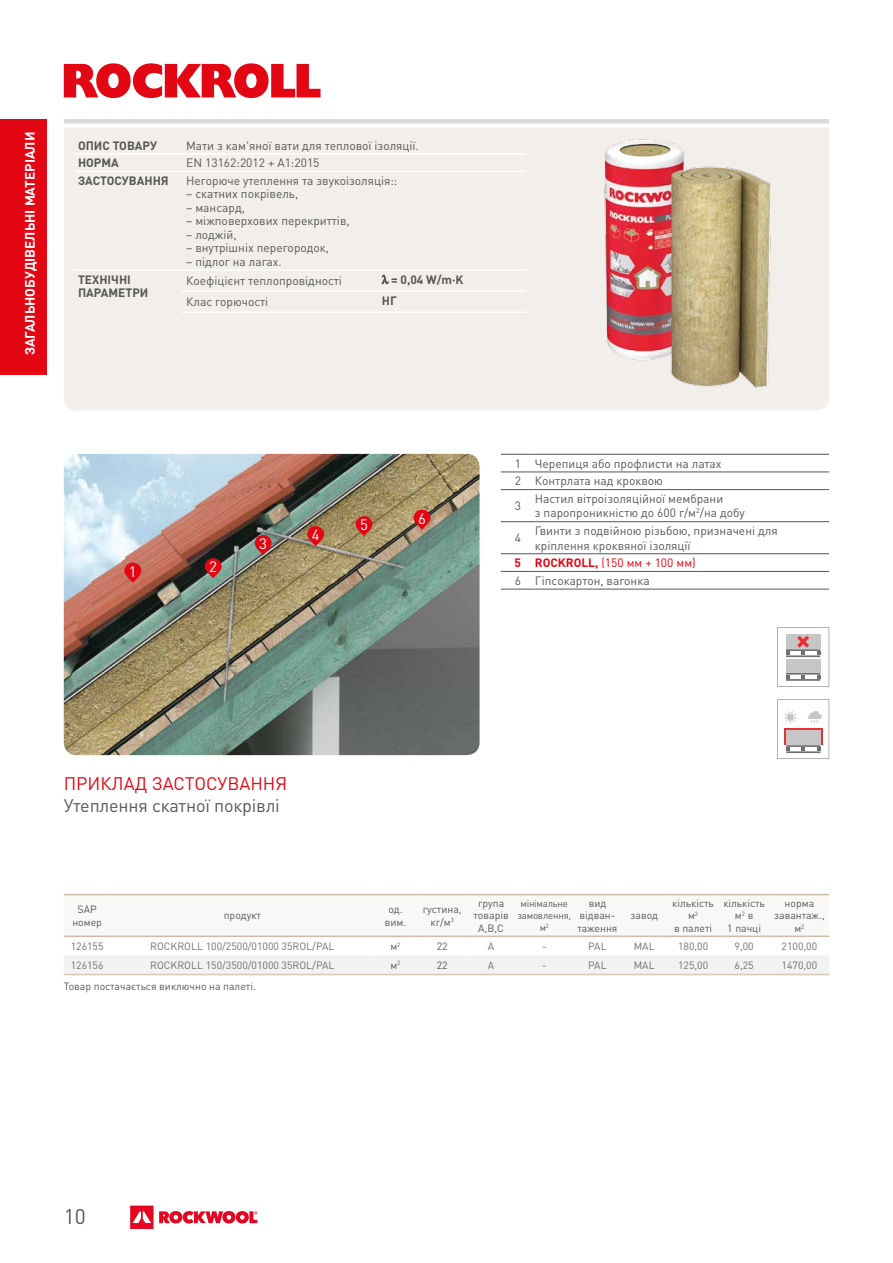
<style>
.page{position:relative;width:893px;height:1263px;background:#fff}
.page>*{position:absolute;margin:0;border:0;box-sizing:border-box;transform-origin:0 0}
.t1{font:21px "DIN Pro";color:#575756}
.t2{font:18px "DIN Pro";letter-spacing:-.01em;color:#575756}
.t3{font:18px "DIN Pro";color:#e30613}
.t4{font:15px "DIN Pro";color:#fff}
.t5{font:700 13.5px "DIN Pro";color:#fff}
.t6{font:12px/17.7px "DIN Pro";color:#575756}
.t7{font:700 12px/13.5px "DIN Pro";color:#575756}
.t8{font:10.5px/12.6px "DIN Pro";color:#575756;text-align:center}
.t9{font:10.5px "DIN Pro";color:#706f6f}
.t10{font:9.75px/11.7px "DIN Pro";letter-spacing:-.02em;color:#575756;text-align:center}
.s1{font-weight:700;color:#e30613}
.s2{color:#e30613}
</style>
<div class="page">
<svg style="left:130px;top:1205px;width:127px;height:24px"></svg>
<div style="left:64px;top:128px;width:765px;height:282px;background:#f2eee9"></div>
<hr style="left:74px;top:153px;width:108px;height:1px;background:#fff">
<hr style="left:182px;top:153px;width:196px;height:1px;background:#fff">
<hr style="left:378px;top:153px;width:148px;height:1px;background:#fff">
<hr style="left:74px;top:171px;width:108px;height:1px;background:#fff">
<hr style="left:182px;top:171px;width:196px;height:1px;background:#fff">
<hr style="left:378px;top:171px;width:148px;height:1px;background:#fff">
<hr style="left:74px;top:269px;width:108px;height:2px;background:#fff">
<hr style="left:182px;top:269px;width:196px;height:2px;background:#fff">
<hr style="left:378px;top:269px;width:148px;height:2px;background:#fff">
<hr style="left:182px;top:290px;width:196px;height:2px;background:#fff">
<hr style="left:378px;top:290px;width:148px;height:2px;background:#fff">
<hr style="left:182px;top:311px;width:196px;height:2px;background:#fff">
<hr style="left:378px;top:311px;width:148px;height:2px;background:#fff">
<div style="left:64px;top:119px;width:765px;height:5px;background:#dadada"></div>
<img style="left:570px;top:134px;width:235px;height:262px">
<hr style="left:501px;top:454px;width:34px;height:1px;background:#575756">
<hr style="left:535px;top:454px;width:294px;height:1px;background:#575756">
<hr style="left:501px;top:472px;width:34px;height:1px;background:#575756">
<hr style="left:535px;top:472px;width:294px;height:1px;background:#575756">
<hr style="left:501px;top:489px;width:34px;height:1px;background:#575756">
<hr style="left:535px;top:489px;width:294px;height:1px;background:#575756">
<hr style="left:501px;top:521px;width:34px;height:1px;background:#575756">
<hr style="left:535px;top:521px;width:294px;height:1px;background:#575756">
<hr style="left:501px;top:553px;width:34px;height:1px;background:#575756">
<hr style="left:535px;top:553px;width:294px;height:1px;background:#575756">
<hr style="left:501px;top:571px;width:34px;height:1px;background:#575756">
<hr style="left:535px;top:571px;width:294px;height:1px;background:#575756">
<hr style="left:501px;top:589px;width:34px;height:1px;background:#575756">
<hr style="left:535px;top:589px;width:294px;height:1px;background:#575756">
<img style="left:64px;top:454px;width:416px;height:301px">
<svg style="left:124px;top:563px;width:17px;height:20px"></svg>
<svg style="left:205px;top:558px;width:17px;height:20px"></svg>
<svg style="left:255px;top:535px;width:17px;height:20px"></svg>
<svg style="left:307px;top:526px;width:17px;height:20px"></svg>
<svg style="left:356px;top:516px;width:17px;height:20px"></svg>
<svg style="left:414px;top:509px;width:17px;height:20px"></svg>
<svg style="left:64px;top:63px;width:257px;height:35px"></svg>
<svg style="left:64px;top:895px;width:765px;height:79px"></svg>
<hr style="left:64px;top:894px;width:47px;height:1px;background:#c9bdaa">
<hr style="left:719px;top:894px;width:51px;height:1px;background:#c9bdaa">
<hr style="left:770px;top:894px;width:59px;height:1px;background:#c9bdaa">
<hr style="left:64px;top:935px;width:47px;height:2px;background:#c9bdaa">
<hr style="left:719px;top:935px;width:51px;height:2px;background:#c9bdaa">
<hr style="left:770px;top:935px;width:59px;height:2px;background:#c9bdaa">
<hr style="left:111px;top:894px;width:263px;height:1px;background:#c9bdaa">
<hr style="left:374px;top:894px;width:43px;height:1px;background:#c9bdaa">
<hr style="left:417px;top:894px;width:51px;height:1px;background:#c9bdaa">
<hr style="left:468px;top:894px;width:46px;height:1px;background:#c9bdaa">
<hr style="left:514px;top:894px;width:60px;height:1px;background:#c9bdaa">
<hr style="left:574px;top:894px;width:47px;height:1px;background:#c9bdaa">
<hr style="left:621px;top:894px;width:47px;height:1px;background:#c9bdaa">
<hr style="left:668px;top:894px;width:51px;height:1px;background:#c9bdaa">
<hr style="left:111px;top:935px;width:263px;height:2px;background:#c9bdaa">
<hr style="left:374px;top:935px;width:43px;height:2px;background:#c9bdaa">
<hr style="left:417px;top:935px;width:51px;height:2px;background:#c9bdaa">
<hr style="left:468px;top:935px;width:46px;height:2px;background:#c9bdaa">
<hr style="left:514px;top:935px;width:60px;height:2px;background:#c9bdaa">
<hr style="left:574px;top:935px;width:47px;height:2px;background:#c9bdaa">
<hr style="left:621px;top:935px;width:47px;height:2px;background:#c9bdaa">
<hr style="left:668px;top:935px;width:51px;height:2px;background:#c9bdaa">
<hr style="left:64px;top:974px;width:47px;height:1px;background:#d4caba">
<hr style="left:111px;top:974px;width:263px;height:1px;background:#d4caba">
<hr style="left:374px;top:974px;width:43px;height:1px;background:#d4caba">
<hr style="left:417px;top:974px;width:51px;height:1px;background:#d4caba">
<hr style="left:468px;top:974px;width:46px;height:1px;background:#d4caba">
<hr style="left:514px;top:974px;width:60px;height:1px;background:#d4caba">
<hr style="left:574px;top:974px;width:47px;height:1px;background:#d4caba">
<hr style="left:621px;top:974px;width:47px;height:1px;background:#d4caba">
<hr style="left:668px;top:974px;width:51px;height:1px;background:#d4caba">
<hr style="left:719px;top:974px;width:51px;height:1px;background:#d4caba">
<hr style="left:770px;top:974px;width:59px;height:1px;background:#d4caba">
<svg style="left:777px;top:627px;width:52px;height:60px"></svg>
<svg style="left:777px;top:699px;width:52px;height:60px"></svg>
<div style="left:0;top:119px;width:47px;height:255px;background:#e30613"></div>
<svg style="left:381px;top:275px;width:8px;height:9px"></svg>
<p class="t5" style="left:21px;top:355px;width:225px;rotate:-90deg">ЗАГАЛЬНОБУДІВЕЛЬНІ МАТЕРІАЛИ</p>
<p class="t7" style="left:78px;top:138px;width:81px">ОПИС ТОВАРУ</p>
<p class="t6" style="left:186px;top:136px;width:234px">Мати з кам'яної вати для теплової ізоляції.</p>
<p class="t7" style="left:78px;top:156px;width:42px">НОРМА</p>
<p class="t6" style="left:186px;top:154px;width:135px">EN 13162:2012 + A1:2015</p>
<p class="t7" style="left:78px;top:173px;width:92px">ЗАСТОСУВАННЯ</p>
<p class="t6" style="left:186px;top:171px;width:213px">Негорюче утеплення та звукоізоляція::</p>
<p class="t6" style="left:186px;top:185px;width:114px">– скатних покрівель,</p>
<p class="t6" style="left:186px;top:198px;width:60px">– мансард,</p>
<p class="t6" style="left:186px;top:212px;width:165px">– міжповерхових перекриттів,</p>
<p class="t6" style="left:186px;top:225px;width:52px">– лоджій,</p>
<p class="t6" style="left:186px;top:239px;width:144px">– внутрішніх перегородок,</p>
<p class="t6" style="left:186px;top:252px;width:97px">– підлог на лагах.</p>
<p class="t7" style="left:78px;top:272px;width:72px">ТЕХНІЧНІ<br>ПАРАМЕТРИ</p>
<p class="t6" style="left:186px;top:272px;width:157px">Коефіцієнт теплопровідності</p>
<p class="t7" style="left:391px;top:272px;width:74px">= 0,04 W/m·K</p>
<p class="t6" style="left:186px;top:293px;width:84px">Клас горючості</p>
<p class="t7" style="left:382px;top:293px;width:16px">НГ</p>
<p class="t4" style="left:129px;top:562px;width:9px">1</p>
<p class="t4" style="left:209px;top:558px;width:9px">2</p>
<p class="t4" style="left:259px;top:534px;width:9px">3</p>
<p class="t4" style="left:312px;top:525px;width:9px">4</p>
<p class="t4" style="left:360px;top:515px;width:9px">5</p>
<p class="t4" style="left:418px;top:509px;width:9px">6</p>
<p class="t6" style="left:515px;top:454px;width:208px">1 Черепиця або профлисти на латах<br>2 Контрлата над кроквою</p>
<p class="t6" style="left:515px;top:497px;width:8px">3</p>
<p class="t6" style="left:535px;top:491px;width:211px;line-height:14.4px">Настил вітроізоляційної мембрани<br>з паропроникністю до 600 г/м<sup>2</sup>/на добу</p>
<p class="t6" style="left:515px;top:529px;width:8px">4</p>
<p class="t6" style="left:535px;top:523px;width:244px;line-height:14.4px">Гвинти з подвійною різьбою, призначені для кріплення кроквяної ізоляції</p>
<p class="t6" style="left:515px;top:554px;width:183px"><span class="s1">5 ROCKROLL,</span> <span class="s2">(150 мм + 100 мм)<br></span>6 Гіпсокартон, вагонка</p>
<h2 class="t3" style="left:64px;top:772px;width:225px">ПРИКЛАД ЗАСТОСУВАННЯ</h2>
<h2 class="t2" style="left:64px;top:794px;width:218px">Утеплення скатної покрівлі</h2>
<p class="t8" style="left:72px;top:903px;width:31px">SAP номер</p>
<p class="t8" style="left:224px;top:909px;width:39px">продукт</p>
<p class="t8" style="left:385px;top:903px;width:23px">од. вим.</p>
<p class="t8" style="left:423px;top:903px;width:40px">густина, кг/м<sup>3</sup></p>
<p class="t8" style="left:474px;top:896px;width:37px">група товарів<br>A,В,С</p>
<p class="t10" style="left:517px;top:898px;width:55px">мінімальне замовлення, м<sup>2</sup></p>
<p class="t8" style="left:577px;top:896px;width:42px">вид відван&shy;таження</p>
<p class="t8" style="left:630px;top:909px;width:29px">завод</p>
<p class="t8" style="left:672px;top:896px;width:43px">кількість м<sup>2<br></sup>в палеті</p>
<p class="t8" style="left:723px;top:896px;width:43px">кількість м<sup>2</sup> в<br>1 пачці</p>
<p class="t8" style="left:774px;top:896px;width:52px">норма завантаж., м<sup>2</sup></p>
<p class="t9" style="left:71px;top:940px;width:34px">126155</p>
<p class="t9" style="left:150px;top:940px;width:186px">ROCKROLL 100/2500/01000 35ROL/PAL</p>
<p class="t8" style="left:390px;top:940px;width:12px">м<sup>2</sup></p>
<p class="t8" style="left:437px;top:940px;width:12px">22</p>
<p class="t9" style="left:488px;top:940px;width:8px">A</p>
<p class="t9" style="left:542px;top:940px;width:6px">-</p>
<p class="t9" style="left:588px;top:940px;width:20px">PAL</p>
<p class="t9" style="left:634px;top:940px;width:22px">MAL</p>
<p class="t9" style="left:678px;top:940px;width:32px">180,00</p>
<p class="t9" style="left:734px;top:940px;width:21px">9,00</p>
<p class="t9" style="left:782px;top:940px;width:37px">2100,00</p>
<p class="t9" style="left:71px;top:958px;width:34px">126156</p>
<p class="t9" style="left:150px;top:958px;width:186px">ROCKROLL 150/3500/01000 35ROL/PAL</p>
<p class="t8" style="left:390px;top:958px;width:12px">м<sup>2</sup></p>
<p class="t8" style="left:437px;top:958px;width:12px">22</p>
<p class="t9" style="left:488px;top:958px;width:8px">A</p>
<p class="t9" style="left:542px;top:958px;width:6px">-</p>
<p class="t9" style="left:588px;top:958px;width:20px">PAL</p>
<p class="t9" style="left:634px;top:958px;width:22px">MAL</p>
<p class="t9" style="left:678px;top:958px;width:32px">125,00</p>
<p class="t9" style="left:734px;top:958px;width:21px">6,25</p>
<p class="t9" style="left:782px;top:958px;width:37px">1470,00</p>
<p class="t8" style="left:64px;top:980px;width:194px">Товар постачається виключно на палеті.</p>
<h1 class="t1" style="left:64px;top:1203px;width:23px">10</h1>
</div>
